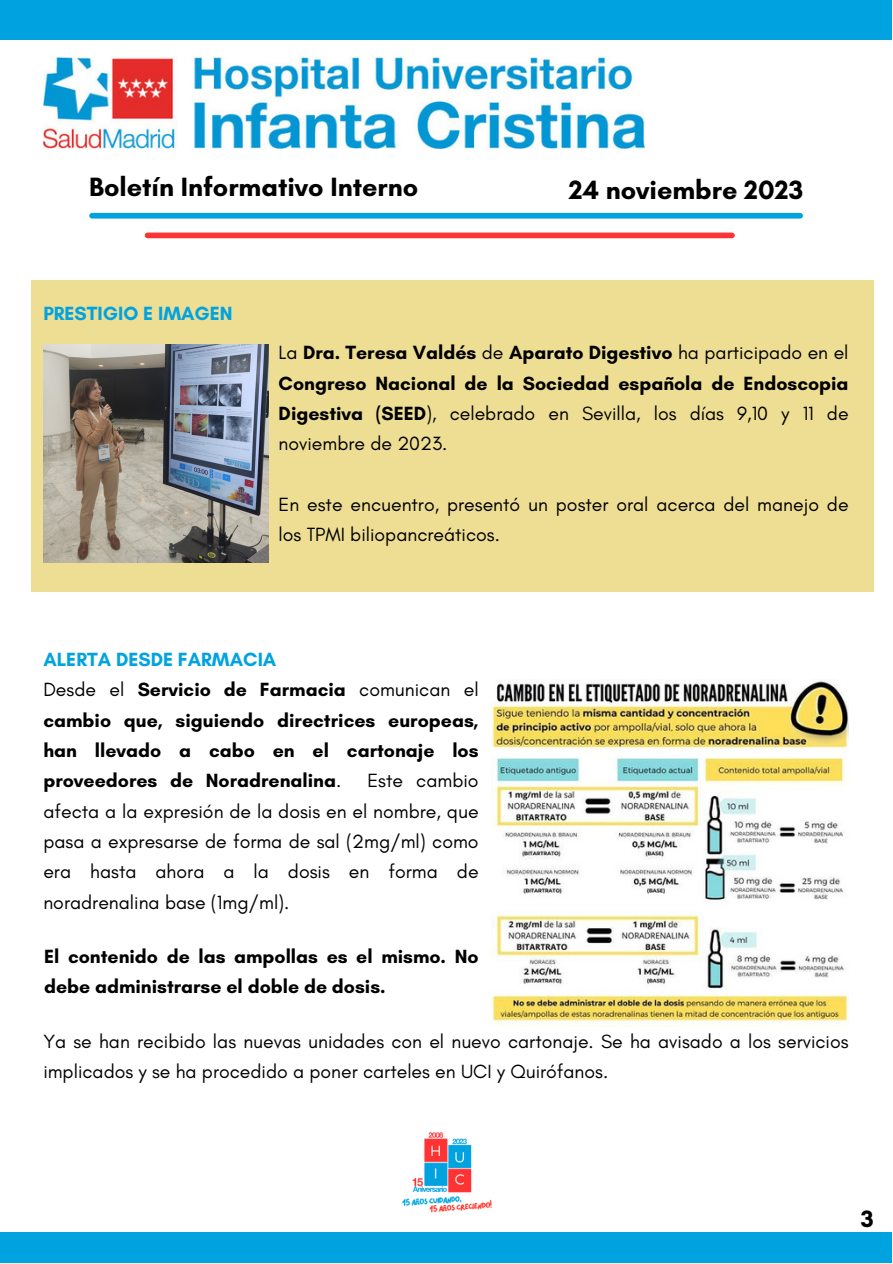
<style>
.page{position:relative;width:893px;height:1264px;background:#fff}
.page>*{position:absolute;margin:0;border:0;box-sizing:border-box;transform-origin:0 0}
.t1{font:700 27px "Glacial Indifference";color:#000}
.t2{font:700 24px "Glacial Indifference";color:#000}
.t3{font:700 19.5px/30.3px "Glacial Indifference";color:#000;text-align:justify}
.t4{font:19.5px/30.3px "Glacial Indifference";color:#000}
.t5{font:700 19.5px "Glacial Indifference";color:#00a3e0}
.s1{font-weight:400}
</style>
<div class="page">
<img style="left:44px;top:56px;width:600px;height:92px">
<div style="left:0;top:0;width:891px;height:39px;background:#00a3e0"></div>
<div style="left:92px;top:213px;width:708px;height:5px;background:#00a3e0"></div>
<div style="left:147px;top:232px;width:585px;height:6px;background:#f33"></div>
<div style="left:0;top:1232px;width:891px;height:30px;background:#00a3e0"></div>
<img style="left:402px;top:1132px;width:90px;height:81px">
<img style="left:491px;top:680px;width:357px;height:346px">
<div style="left:31px;top:280px;width:842px;height:311px;background:#eede94"></div>
<img style="left:43px;top:344px;width:225px;height:218px">
<p class="t1" style="left:89px;top:170px;width:330px">Boletín Informativo Interno</p>
<p class="t5" style="left:43px;top:301px;width:191px">PRESTIGIO E IMAGEN</p>
<p class="t1" style="left:568px;top:173px;width:236px">24 noviembre 2023</p>
<p class="t3" style="left:278px;top:337px;width:571px"><span class="s1">La</span> Dra. Teresa Valdés <span class="s1">de</span> Aparato Digestivo <span class="s1">ha participado en el </span>Congreso Nacional de la Sociedad española de Endoscopia Digestiva (SEED<span class="s1">), celebrado en Sevilla, los días 9,10 y 11 de noviembre de 2023.</span></p>
<p class="t4" style="left:278px;top:489px;width:571px">En este encuentro, presentó un poster oral acerca del manejo de los TPMI biliopancreáticos.</p>
<p class="t5" style="left:43px;top:647px;width:234px">ALERTA DESDE FARMACIA</p>
<p class="t3" style="left:43px;top:674px;width:437px"><span class="s1">Desde el</span> Servicio de Farmacia <span class="s1">comunican el </span>cambio que, siguiendo directrices europeas, han llevado a cabo en el cartonaje los proveedores de Noradrenalina<span class="s1">.</span></p>
<p class="t4" style="left:43px;top:765px;width:437px;text-align:justify;text-indent:324px">Este cambio afecta a la expresión de la dosis en el nombre, que pasa a expresarse de forma de sal (2mg/ml) como era hasta ahora a la dosis en forma de noradrenalina base (1mg/ml).</p>
<p class="t3" style="left:44px;top:941px;width:436px">El contenido de las ampollas es el mismo. No debe administrarse el doble de dosis.</p>
<p class="t4" style="left:43px;top:1025px;width:806px">Ya se han recibido las nuevas unidades con el nuevo cartonaje. Se ha avisado a los servicios implicados y se ha procedido a poner carteles en UCI y Quirófanos.</p>
<p class="t2" style="left:860px;top:1203px;width:14px">3</p>
</div>
